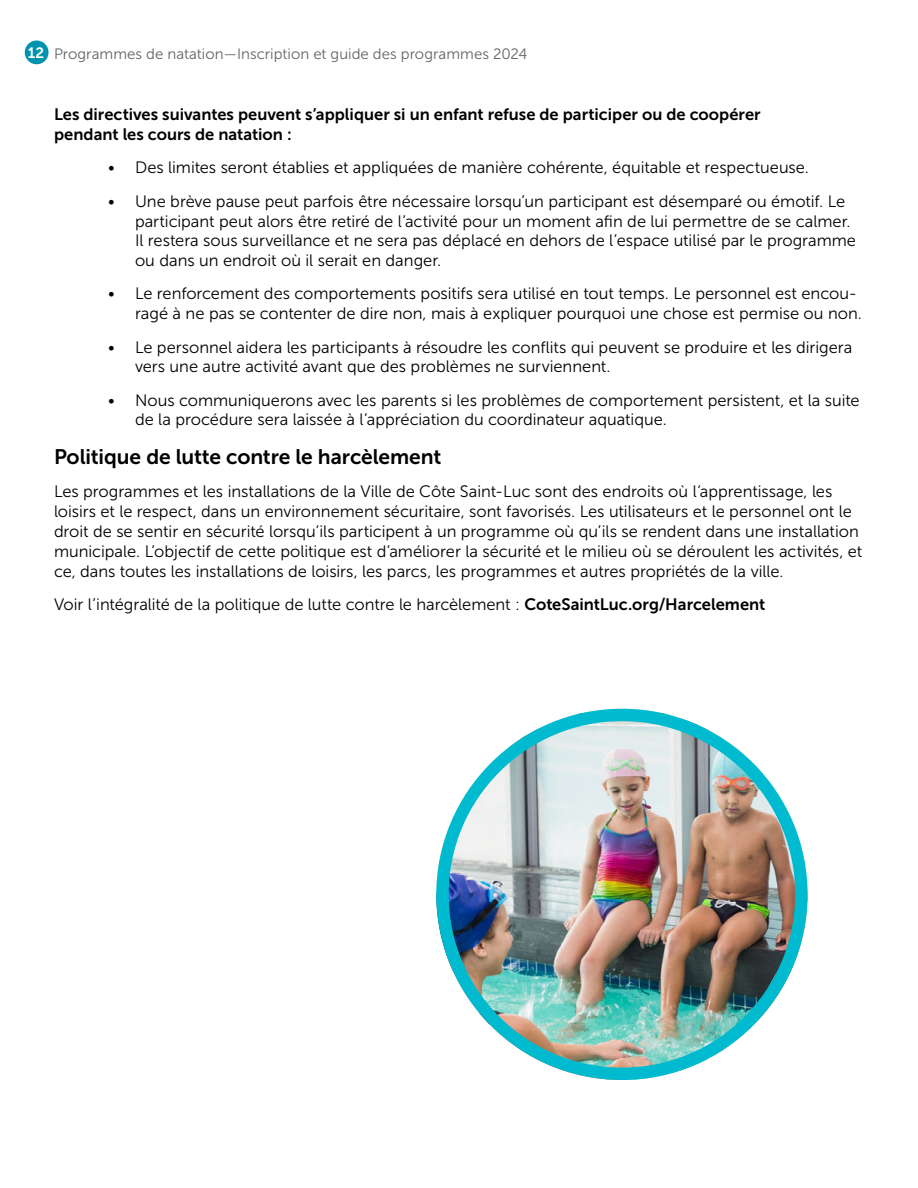
<style>
.page{position:relative;width:918px;height:1188px;background:#fff}
.page>*{position:absolute;margin:0;border:0;box-sizing:border-box;transform-origin:0 0}
.Subheads{font:21px "Museo Sans 700";letter-spacing:-.005em;color:#000}
.Paragraphs{font:16.5px/19.8px "Museo Sans 300";color:#000}
.Paragraphs-2{font:16.5px/19.8px "Museo Sans 700";color:#000}
.t1{font:15px "Museo Sans 300";color:#636466}
.s1{font-family:"Museo Sans 700";color:#fff}
.s2{font-family:"Museo Sans 700"}
</style>
<div class="page">
<img style="left:436px;top:709px;width:372px;height:371px;border-radius:186px">
<div style="left:436px;top:709px;width:372px;height:371px;border:12px solid #00bbd0;border-radius:50%"></div>
<div style="left:25px;top:41px;width:24px;height:23px;background:#0093af;border-radius:50%"></div>
<p class="t1" style="left:28px;top:46px;width:501px"><span class="s1">12</span> Programmes de natation—Inscription et guide des programmes 2024</p>
<p class="Paragraphs-2" style="left:54px;top:105px;width:708px">Les directives suivantes peuvent s’appliquer si un enfant refuse de participer ou de coopérer pendant les cours de natation :</p>
<p class="Paragraphs" style="left:108px;top:158px;width:703px">• Des limites seront établies et appliquées de manière cohérente, équitable et respectueuse.</p>
<p class="Paragraphs" style="left:135px;top:191px;width:723px;text-indent:-27px">• Une brève pause peut parfois être nécessaire lorsqu’un participant est désemparé ou émotif. Le participant peut alors être retiré de l’activité pour un moment afin de lui permettre de se calmer.<br>Il restera sous surveillance et ne sera pas déplacé en dehors de l’espace utilisé par le programme ou dans un endroit où il serait en danger.</p>
<p class="Paragraphs" style="left:135px;top:284px;width:728px;text-indent:-27px">• Le renforcement des comportements positifs sera utilisé en tout temps. Le personnel est encou&shy;ragé à ne pas se contenter de dire non, mais à expliquer pourquoi une chose est permise ou non.</p>
<p class="Paragraphs" style="left:135px;top:337px;width:719px;text-indent:-27px">• Le personnel aidera les participants à résoudre les conflits qui peuvent se produire et les dirigera vers une autre activité avant que des problèmes ne surviennent.</p>
<p class="Paragraphs" style="left:135px;top:390px;width:726px;text-indent:-27px">• Nous communiquerons avec les parents si les problèmes de comportement persistent, et la suite de la procédure sera laissée à l’appréciation du coordinateur aquatique.</p>
<p class="Subheads" style="left:54px;top:445px;width:389px">Politique de lutte contre le harcèlement</p>
<p class="Paragraphs" style="left:54px;top:482px;width:810px">Les programmes et les installations de la Ville de Côte Saint-Luc sont des endroits où l’apprentissage, les loisirs et le respect, dans un environnement sécuritaire, sont favorisés. Les utilisateurs et le personnel ont le droit de se sentir en sécurité lorsqu’ils participent à un programme où qu’ils se rendent dans une installation municipale. L’objectif de cette politique est d’améliorer la sécurité et le milieu où se déroulent les activités, et ce, dans toutes les installations de loisirs, les parcs, les programmes et autres propriétés de la ville.</p>
<p class="Paragraphs" style="left:54px;top:595px;width:713px">Voir l’intégralité de la politique de lutte contre le harcèlement : <span class="s2">CoteSaintLuc.org/Harcelement</span></p>
</div>
